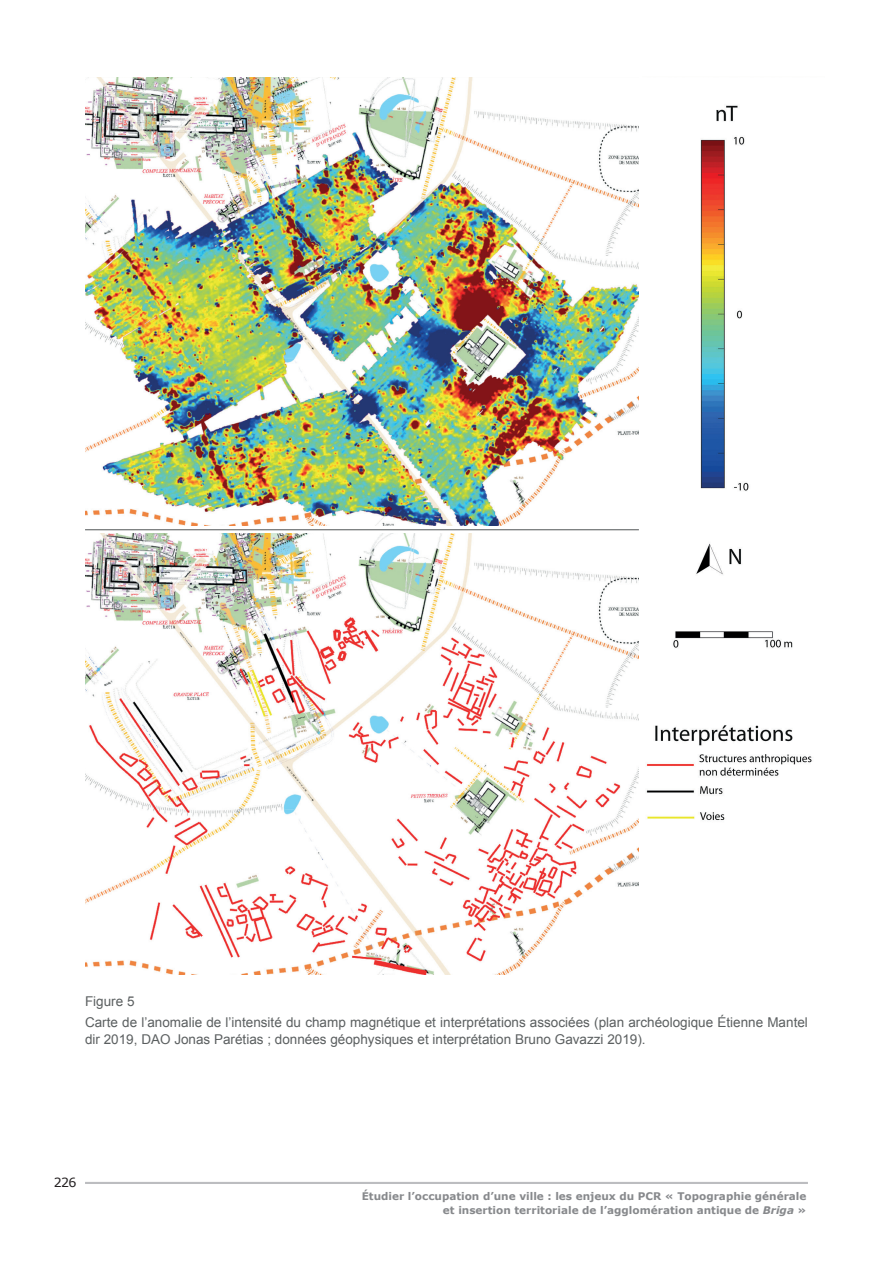
<style>
.page{position:relative;width:893px;height:1263px;background:#fff}
.page>*{position:absolute;margin:0;border:0;box-sizing:border-box;transform-origin:0 0}
.t1{font:13.5px/20.7px "Arial";color:#5b5f60}
.t2{font:12.6px "Verdana";color:#231f20}
.t3{font:700 10.5px/13.5px "Verdana";color:#87898c;text-align:right}
.s1{font-style:italic}
</style>
<div class="page">
<hr style="left:85px;top:1182px;width:723px;height:2px;background:#bcbdc0">
<img style="left:85px;top:534px;width:554px;height:440px">
<img style="left:646px;top:105px;width:166px;height:716px">
<img style="left:85px;top:77px;width:554px;height:448px">
<hr style="left:85px;top:529px;width:554px;height:1px;background:#5b5f60">
<p class="t1" style="left:85px;top:991px;width:724px">Figure 5<br>Carte de l’anomalie de l’intensité du champ magnétique et interprétations associées (plan archéologique Étienne Mantel</p>
<p class="t1" style="left:85px;top:1029px;width:562px">dir 2019, DAO Jonas Parétias ; données géophysiques et interprétation Bruno Gavazzi 2019).</p>
<p class="t2" style="left:54px;top:1173px;width:24px">226</p>
<p class="t3" style="left:362px;top:1189px;width:446px">Étudier l’occupation d’une ville : les enjeux du PCR « Topographie générale et insertion territoriale de l’agglomération antique de <span class="s1">Briga</span> »</p>
</div>
